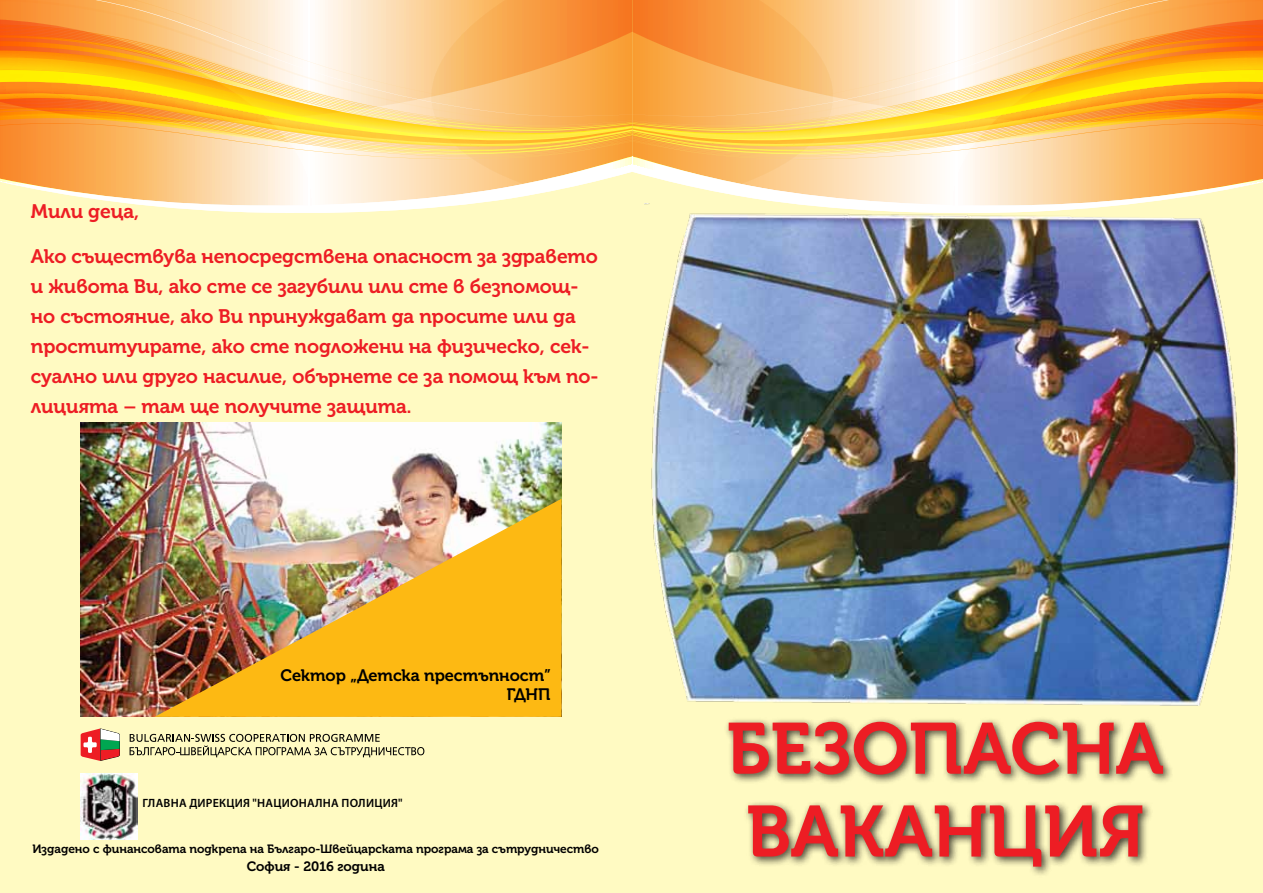
<style>
.page{position:relative;width:1263px;height:893px;background:#fffac2}
.page>*{position:absolute;margin:0;border:0;box-sizing:border-box;transform-origin:0 0}
.t1{font:72px/82.8px "Museo Cyrl 700";color:#ed1d24}
.t2{font:19.5px/30px "Museo Cyrl 700";color:#ed1d24}
.t3{font:16.5px/18.9px "Museo Cyrl 700";color:#000;text-align:right}
.t4{font:13.5px "Museo Cyrl 700";color:#000}
.t5{font:12px "Museo Cyrl 700";color:#000}
.t6{font:600 12px "Myriad Pro";letter-spacing:.02em;color:#000}
</style>
<div class="page">
<svg style="left:130px;top:734px;width:294px;height:23px"></svg>
<svg style="left:81px;top:728px;width:39px;height:33px"></svg>
<img style="left:81px;top:773px;width:56px;height:66px">
<svg style="left:0;top:0;width:1263px;height:213px"></svg>
<img style="left:644px;top:203px;width:596px;height:503px">
<div style="left:723px;top:716px;width:450px;height:162px;background:#000;opacity:.75"></div>
<img style="left:81px;top:422px;width:481px;height:295px">
<img style="left:155px;top:499px;width:407px;height:218px">
<p class="t2" style="left:31px;top:197px;width:110px">Мили деца,</p>
<p class="t2" style="left:31px;top:242px;width:569px">Ако съществува непосредствена опасност за здравето и живота Ви, ако сте се загубили или сте в безпомощ&shy;но състояние, ако Ви принуждават да просите или да проституирате, ако сте подложени на физическо, сек&shy;суално или друго насилие, обърнете се за помощ към по&shy;лицията – там ще получите защита.</p>
<p class="t3" style="left:281px;top:666px;width:272px">Сектор „Детска престъпност”<br>ГДНП</p>
<p class="t6" style="left:143px;top:795px;width:261px">Главна дирекция "Национална полиция"</p>
<p class="t5" style="left:33px;top:842px;width:568px">Издадено с финансовата подкрепа на Българо-Швейцарската програма за сътрудничество</p>
<p class="t4" style="left:247px;top:859px;width:139px">София - 2016 година</p>
<h1 class="t1" style="left:727px;top:708px;width:439px">БЕЗОПАСНА<br>ВАКАНЦИЯ</h1>
</div>
